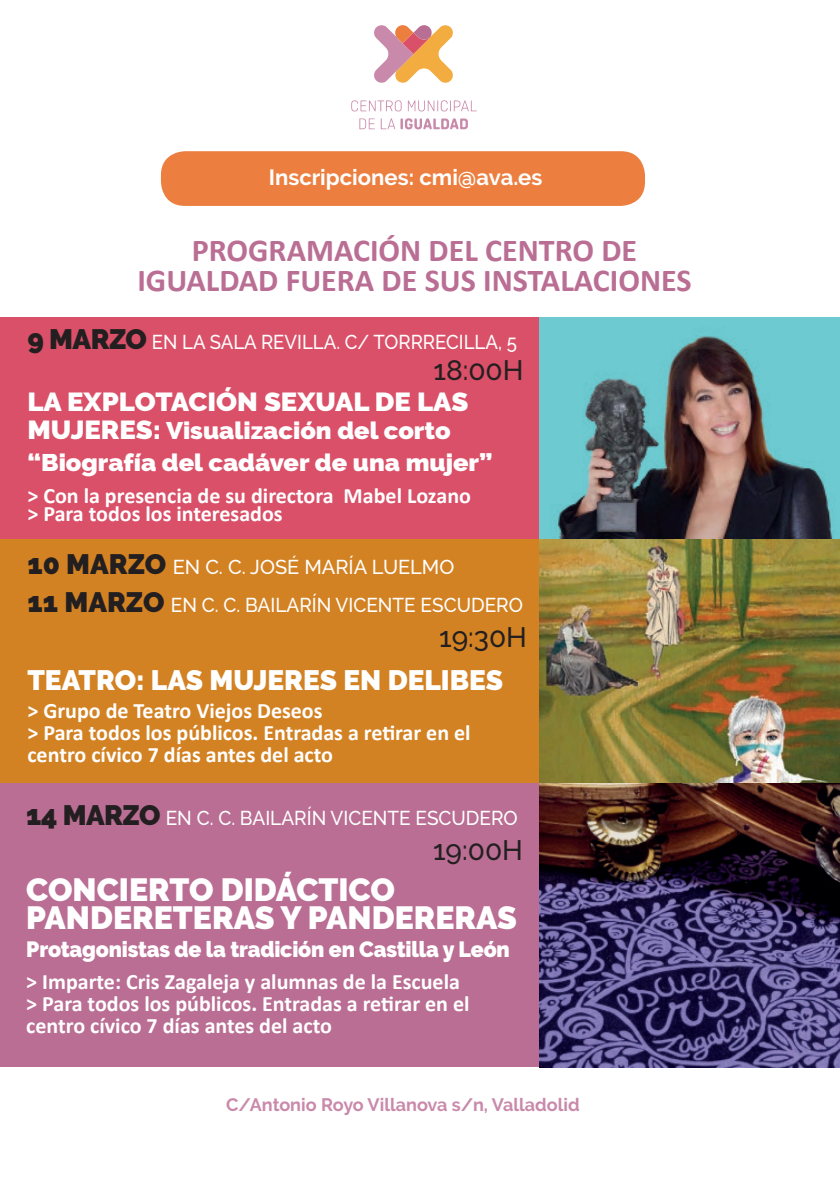
<style>
.page{position:relative;width:840px;height:1191px;background:#fff}
.page>*{position:absolute;margin:0;border:0;box-sizing:border-box;transform-origin:0 0}
.t1{font:700 32px/30px "Calibri";color:#ba6e94;text-align:center}
.t2{font:900 32px/28px "Raleway";color:#fff}
.t3{font:900 28px "Raleway";color:#fff}
.t4{font:500 28px "Raleway";color:#231f20}
.t5{font:900 26px "Raleway";color:#fff;scale:1.06 1}
.t6{font:900 24px/32px "Raleway";color:#fff;scale:1.06 1}
.t7{font:700 22px/22px "Calibri";color:#fff}
.t8{font:900 22px "Raleway";letter-spacing:-.01em;color:#fff}
.t9{font:700 22px "Raleway";color:#fff}
.t10{font:500 20px/38px "Raleway";color:#fff}
.t11{font:500 20px "Raleway";color:#fff;scale:.93 1}
.t12{font:500 20px "Raleway";color:#fff;scale:.95 1}
.t13{font:700 18px "Raleway";color:#c989aa}
.s1{font-weight:900;font-size:28px;color:#231f20}
.s2{font-size:26px}
</style>
<div class="page">
<div style="left:0;top:505px;width:539px;height:278px;background:#d38223"></div>
<div style="left:0;top:783px;width:539px;height:284px;background:#ba6e94"></div>
<svg style="left:351px;top:100px;width:50px;height:12px"></svg>
<svg style="left:407px;top:100px;width:69px;height:12px"></svg>
<svg style="left:359px;top:118px;width:108px;height:12px"></svg>
<svg style="left:374px;top:25px;width:78px;height:58px"></svg>
<div style="left:161px;top:151px;width:483px;height:55px;background:#ec7f3f;border-radius:24px"></div>
<img style="left:539px;top:539px;width:300px;height:244px">
<img style="left:539px;top:783px;width:300px;height:284px">
<div style="left:0;top:317px;width:539px;height:222px;background:#d95068"></div>
<svg style="left:539px;top:317px;width:300px;height:222px;background:#5f8589"></svg>
<p class="t9" style="left:268px;top:165px;width:275px">Inscripciones: cmi@ava.es</p>
<h1 class="t1" style="left:137px;top:236px;width:555px">PROGRAMACIÓN DEL CENTRO DE<br>IGUALDAD FUERA DE SUS INSTALACIONES</h1>
<p class="t11" style="left:27px;top:330px;width:527px"><span class="s1">9 MARZO</span> EN LA SALA REVILLA. C/ TORRRECILLA, 5</p>
<p class="t5" style="left:27px;top:387px;width:417px">LA EXPLOTACIÓN SEXUAL DE LAS</p>
<p class="t6" style="left:27px;top:415px;width:440px"><span class="s2">MUJERES:</span> Visualización del corto “Biografía del cadáver de una mujer”</p>
<p class="t7" style="left:27px;top:487px;width:445px;line-height:18px">&gt; Con la presencia de su directora Mabel Lozano &gt; Para todos los interesados</p>
<p class="t4" style="left:433px;top:354px;width:92px">18:00H</p>
<p class="t10" style="left:27px;top:547px;width:496px"><span class="s1">10 MARZO</span> EN C. C. JOSÉ MARÍA LUELMO<br><span class="s1">11 MARZO</span> EN C. C. BAILARÍN VICENTE ESCUDERO</p>
<p class="t4" style="left:439px;top:621px;width:89px">19:30H</p>
<p class="t3" style="left:27px;top:664px;width:477px">TEATRO: LAS MUJERES EN DELIBES</p>
<p class="t7" style="left:27px;top:700px;width:444px">&gt; Grupo de Teatro Viejos Deseos<br>&gt; Para todos los públicos. Entradas a retirar en el centro cívico 7 días antes del acto</p>
<p class="t12" style="left:26px;top:806px;width:518px"><span class="s1">14 MARZO</span> EN C. C. BAILARÍN VICENTE ESCUDERO</p>
<p class="t4" style="left:433px;top:834px;width:91px">19:00H</p>
<h1 class="t2" style="left:26px;top:876px;width:492px">CONCIERTO DIDÁCTICO<br>PANDERETERAS Y PANDERERAS</h1>
<p class="t8" style="left:26px;top:937px;width:485px">Protagonistas de la tradición en Castilla y León</p>
<p class="t7" style="left:26px;top:971px;width:444px">&gt; Imparte: Cris Zagaleja y alumnas de la Escuela &gt; Para todos los públicos. Entradas a retirar en el centro cívico 7 días antes del acto</p>
<p class="t13" style="left:226px;top:1094px;width:354px">C/Antonio Royo Villanova s/n, Valladolid</p>
</div>
